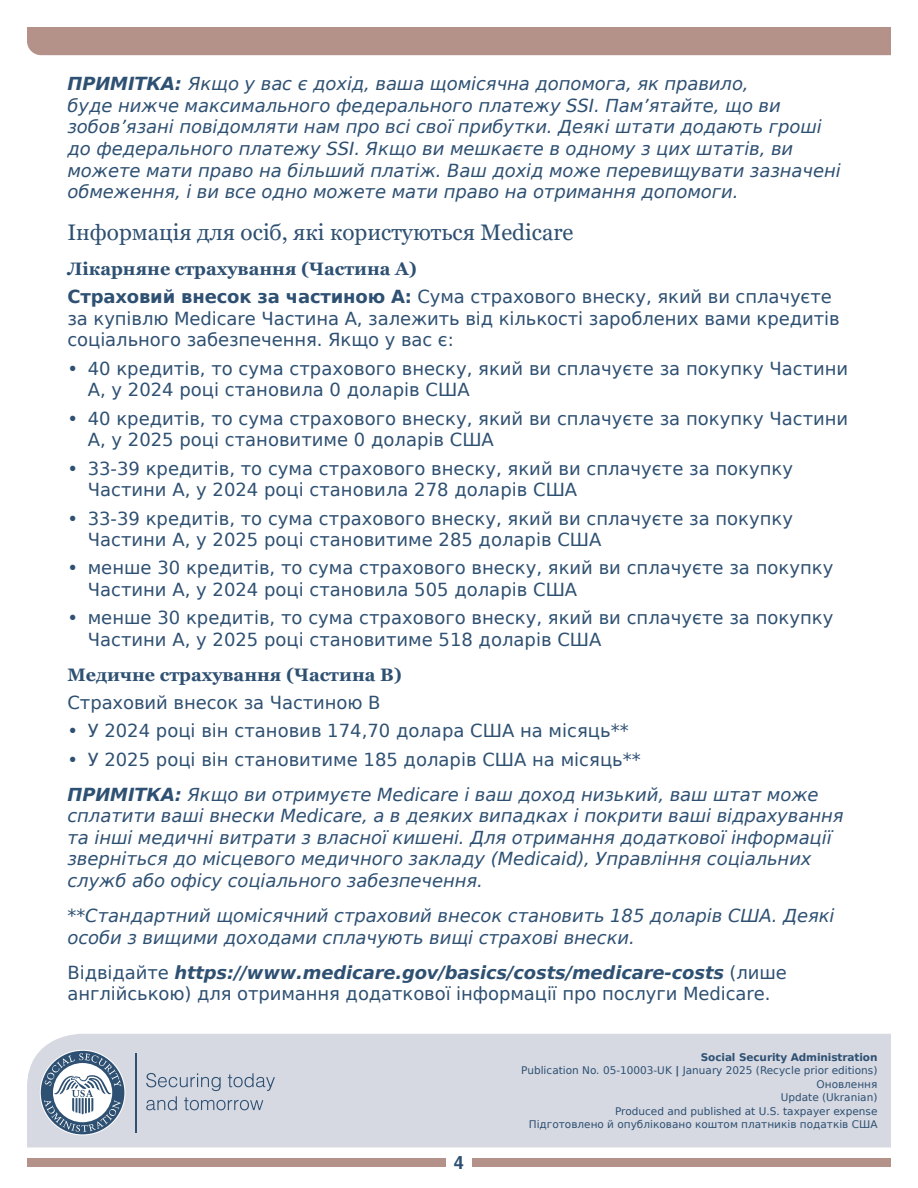
<style>
.page{position:relative;width:918px;height:1188px;background:#fff}
.page>*{position:absolute;margin:0;border:0;box-sizing:border-box;transform-origin:0 0}
.t1{font:22.5px "Georgia";color:#2e5072}
.t2{font:18px/21.6px "DejaVu Sans";color:#2e5072}
.t3{font:italic 18px/21.6px "DejaVu Sans";letter-spacing:-.005em;color:#2e5072}
.t4{font:700 18px "Georgia";color:#2e5072}
.t5{font:700 18px "Helvetica";color:#2e5072}
.t6{font:10.5px "DejaVu Sans";color:#2e5072}
.t7{font:700 10.5px "DejaVu Sans";letter-spacing:-.01em;color:#2e5072}
.s1{font-weight:700}
.s2{font-weight:700;font-style:italic}
</style>
<div class="page">
<div style="left:27px;top:1159px;width:419px;height:8px;background:#b49189"></div>
<div style="left:472px;top:1159px;width:419px;height:8px;background:#b49189"></div>
<div style="left:27px;top:1034px;width:864px;height:113px;background:#d6d9e2"></div>
<div style="left:27px;top:27px;width:864px;height:28px;background:#b49189"></div>
<svg style="left:146px;top:1073px;width:129px;height:37px;background:#bbc3d0"></svg>
<hr style="left:135px;top:1053px;width:1px;height:79px;background:#2e5072">
<div style="left:41px;top:1051px;width:83px;height:83px;background:#2e5072;border-radius:50%"></div>
<svg style="left:44px;top:1053px;width:77px;height:79px"></svg>
<p class="t3" style="left:68px;top:73px;width:775px"><span class="s1">ПРИМІТКА:</span> Якщо у вас є дохід, ваша щомісячна допомога, як правило,<br>буде нижче максимального федерального платежу SSI. Пам’ятайте, що ви зобов’язані повідомляти нам про всі свої прибутки. Деякі штати додають гроші до федерального платежу SSI. Якщо ви мешкаєте в одному з цих штатів, ви можете мати право на більший платіж. Ваш дохід може перевищувати зазначені обмеження, і ви все одно можете мати право на отримання допомоги.</p>
<h1 class="t1" style="left:68px;top:219px;width:507px">Інформація для осіб, які користуються Medicare</h1>
<h2 class="t4" style="left:68px;top:257px;width:351px">Лікарняне страхування (Частина A)</h2>
<p class="t2" style="left:68px;top:286px;width:774px"><span class="s1">Страховий внесок за частиною A:</span> Сума страхового внеску, який ви сплачуєте за купівлю Medicare Частина A, залежить від кількості зароблених вами кредитів соціального забезпечення. Якщо у вас є:</p>
<p class="t2" style="left:88px;top:357px;width:762px;text-indent:-20px">• 40 кредитів, то сума страхового внеску, який ви сплачуєте за покупку Частини<br>A, у 2024 році становила 0 доларів США</p>
<p class="t2" style="left:88px;top:407px;width:762px;text-indent:-20px">• 40 кредитів, то сума страхового внеску, який ви сплачуєте за покупку Частини<br>A, у 2025 році становитиме 0 доларів США</p>
<p class="t2" style="left:88px;top:457px;width:707px;text-indent:-20px">• 33-39 кредитів, то сума страхового внеску, який ви сплачуєте за покупку<br>Частини A, у 2024 році становила 278 доларів США</p>
<p class="t2" style="left:88px;top:507px;width:707px;text-indent:-20px">• 33-39 кредитів, то сума страхового внеску, який ви сплачуєте за покупку<br>Частини A, у 2025 році становитиме 285 доларів США</p>
<p class="t2" style="left:88px;top:557px;width:747px;text-indent:-20px">• менше 30 кредитів, то сума страхового внеску, який ви сплачуєте за покупку<br>Частини A, у 2024 році становила 505 доларів США</p>
<p class="t2" style="left:88px;top:607px;width:747px;text-indent:-20px">• менше 30 кредитів, то сума страхового внеску, який ви сплачуєте за покупку<br>Частини A, у 2025 році становитиме 518 доларів США</p>
<h2 class="t4" style="left:68px;top:663px;width:336px">Медичне страхування (Частина B)</h2>
<p class="t2" style="left:68px;top:691px;width:315px">Страховий внесок за Частиною B</p>
<p class="t2" style="left:68px;top:720px;width:563px">• У 2024 році він становив 174,70 долара США на місяць**</p>
<p class="t2" style="left:68px;top:748px;width:575px">• У 2025 році він становитиме 185 доларів США на місяць**</p>
<p class="t3" style="left:68px;top:783px;width:778px"><span class="s1">ПРИМІТКА:</span> Якщо ви отримуєте Medicare і ваш доход низький, ваш штат може сплатити ваші внески Medicare, а в деяких випадках і покрити ваші відрахування та інші медичні витрати з власної кишені. Для отримання додаткової інформації зверніться до місцевого медичного закладу (Medicaid), Управління соціальних служб або офісу соціального забезпечення.</p>
<p class="t3" style="left:68px;top:905px;width:769px">**Стандартний щомісячний страховий внесок становить 185 доларів США. Деякі особи з вищими доходами сплачують вищі страхові внески.</p>
<p class="t2" style="left:68px;top:961px;width:721px">Відвідайте <span class="s2">https://www.medicare.gov/basics/costs/medicare-costs</span> (лише англійською) для отримання додаткової інформації про послуги Medicare.</p>
<p class="t5" style="left:454px;top:1152px;width:12px">4</p>
<p class="t7" style="left:701px;top:1049px;width:178px">Social Security Administration</p>
<p class="t6" style="left:521px;top:1062px;width:358px">Publication No. 05-10003-UK <span class="s1">|</span> January 2025 (Recycle prior editions)</p>
<p class="t6" style="left:817px;top:1076px;width:62px">Оновлення</p>
<p class="t6" style="left:781px;top:1089px;width:98px">Update (Ukranian)</p>
<p class="t6" style="left:615px;top:1103px;width:264px">Produced and published at U.S. taxpayer expense</p>
<p class="t6" style="left:529px;top:1116px;width:350px">Підготовлено й опубліковано коштом платників податків США</p>
</div>
